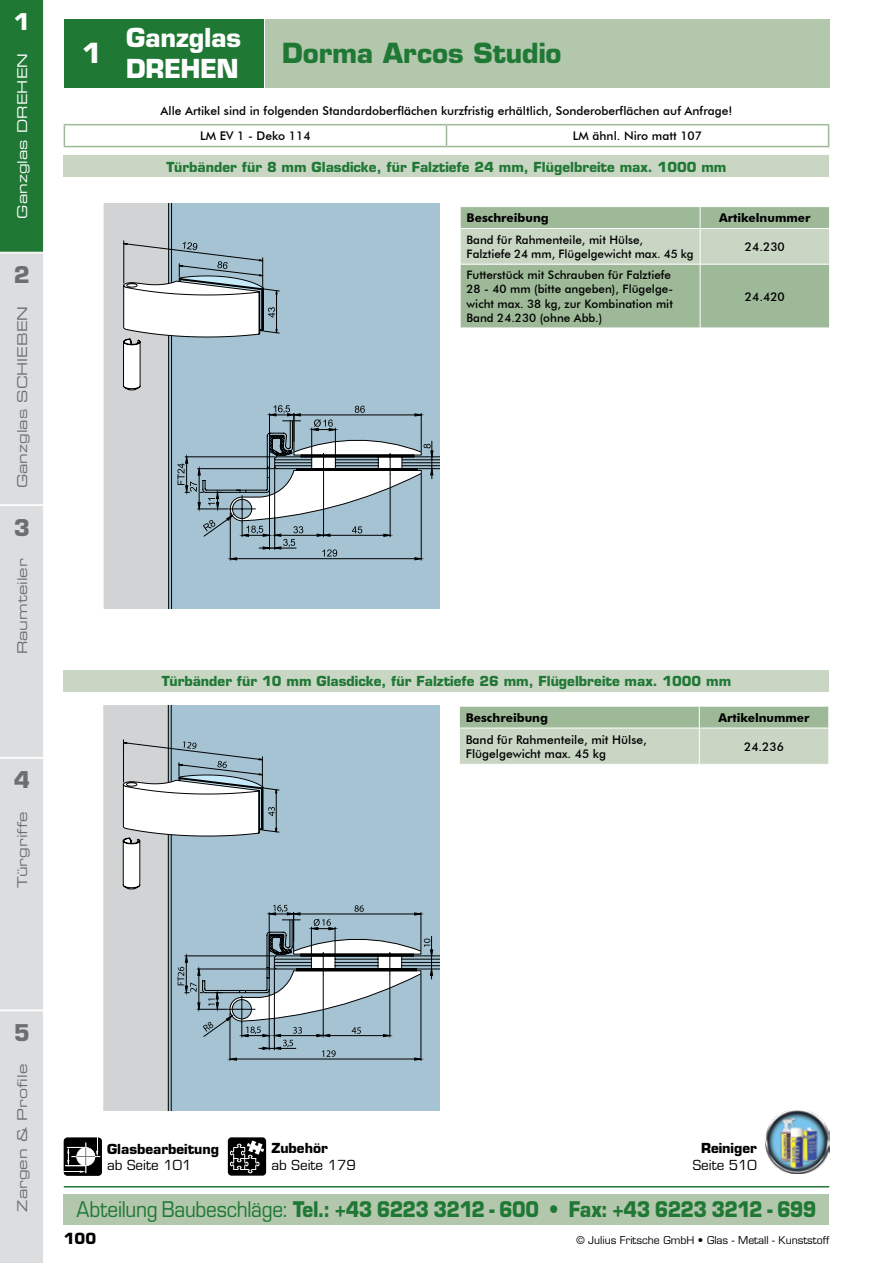
<style>
.page{position:relative;width:893px;height:1263px;background:#fff}
.page>*{position:absolute;margin:0;border:0;box-sizing:border-box;transform-origin:0 0}
.t1{font:700 27px "Eurostile LT Std";color:#207835}
.t2{font:700 27px "Eurostile LT Std";color:#fff}
.t3{font:700 25.5px/30.6px "Eurostile LT Std";letter-spacing:-.015em;color:#fff}
.t4{font:700 22.5px "Eurostile LT Std";color:#6d6e71}
.t5{font:700 22.5px "Eurostile LT Std";color:#fff}
.t6{font:700 21px "Eurostile LT Std";letter-spacing:-.04em;color:#207835;scale:.9 1}
.t7{font:700 15px "Eurostile LT Std";color:#000}
.t8{font:700 13.5px "Eurostile LT Std";color:#207835}
.t9{font:13.5px "Eurostile LT Std Ex 2";color:#6d6e71}
.t10{font:700 13.5px "Eurostile LT Std";color:#000}
.t11{font:13.5px "Eurostile LT Std";color:#000}
.t12{font:13.5px "Eurostile LT Std Ex 2";color:#fff}
.t13{font:500 12px/14.4px "Futura BT";color:#000}
.t14{font:700 12px "Futura BT";color:#000}
.t15{font:500 11.7px/14.1px "Futura BT";color:#000}
.t16{font:10.5px "Eurostile LT Std";color:#000}
.s1{font-weight:400}
</style>
<div class="page">
<div style="left:64px;top:19px;width:200px;height:68px;background:#207835"></div>
<hr style="left:64px;top:1186px;width:765px;height:1px;background:#207835">
<div style="left:64px;top:1194px;width:765px;height:30px;background:#b3c7ad"></div>
<svg style="left:0;top:0;width:44px;height:1263px;background:#b8cabd"></svg>
<div style="left:64px;top:156px;width:765px;height:21px;background:#c9d6c4"></div>
<div style="left:104px;top:706px;width:64px;height:405px;background:#d1d3d4"></div>
<div style="left:169px;top:706px;width:271px;height:405px;background:#a5c3d2"></div>
<hr style="left:168px;top:706px;width:1px;height:405px;background:#000">
<hr style="left:171px;top:706px;width:1px;height:405px;background:#000">
<svg style="left:120px;top:739px;width:160px;height:151px"></svg>
<svg style="left:178px;top:905px;width:262px;height:156px;background:#a0b6c1"></svg>
<div style="left:104px;top:203px;width:64px;height:405px;background:#d1d3d4"></div>
<div style="left:169px;top:203px;width:271px;height:405px;background:#a5c3d2"></div>
<hr style="left:168px;top:203px;width:1px;height:405px;background:#000">
<hr style="left:171px;top:203px;width:1px;height:405px;background:#000">
<svg style="left:120px;top:240px;width:160px;height:151px"></svg>
<svg style="left:177px;top:405px;width:263px;height:156px;background:#9fb5c0"></svg>
<div style="left:64px;top:670px;width:765px;height:21px;background:#c9d6c4"></div>
<svg style="left:460px;top:207px;width:370px;height:121px;background:#acc2a6"></svg>
<hr style="left:460px;top:228px;width:240px;height:1px;background:#fff">
<hr style="left:460px;top:229px;width:1px;height:35px;background:#fff">
<hr style="left:700px;top:228px;width:130px;height:1px;background:#fff">
<hr style="left:700px;top:229px;width:1px;height:35px;background:#fff">
<hr style="left:829px;top:229px;width:1px;height:35px;background:#fff">
<hr style="left:460px;top:264px;width:240px;height:1px;background:#fff">
<hr style="left:460px;top:265px;width:1px;height:63px;background:#fff">
<hr style="left:700px;top:264px;width:130px;height:1px;background:#fff">
<hr style="left:700px;top:265px;width:1px;height:63px;background:#fff">
<hr style="left:829px;top:265px;width:1px;height:63px;background:#fff">
<svg style="left:459px;top:706px;width:370px;height:58px;background:#bbccb6"></svg>
<hr style="left:459px;top:728px;width:240px;height:1px;background:#fff">
<hr style="left:459px;top:728px;width:1px;height:36px;background:#fff">
<hr style="left:699px;top:728px;width:130px;height:1px;background:#fff">
<hr style="left:699px;top:728px;width:1px;height:36px;background:#fff">
<hr style="left:828px;top:728px;width:1px;height:36px;background:#fff">
<div style="left:265px;top:19px;width:564px;height:68px;background:#b3c7ad"></div>
<svg style="left:64px;top:1137px;width:38px;height:38px"></svg>
<div style="left:228px;top:1137px;width:38px;height:38px;background:#000;border-radius:4px"></div>
<svg style="left:230px;top:1140px;width:34px;height:34px"></svg>
<img style="left:765px;top:1110px;width:64px;height:64px">
<hr style="left:64px;top:124px;width:382px;height:1px;background:#9eb998">
<hr style="left:446px;top:124px;width:383px;height:1px;background:#9eb998">
<svg style="left:64px;top:125px;width:765px;height:21px"></svg>
<hr style="left:64px;top:146px;width:382px;height:1px;background:#9eb998">
<hr style="left:446px;top:146px;width:383px;height:1px;background:#9eb998">
<h3 class="t5" style="left:14px;top:7px;width:18px">1</h3>
<p class="t12" style="left:13px;top:219px;width:167px;rotate:-90deg">Ganzglas DREHEN</p>
<h3 class="t4" style="left:14px;top:261px;width:18px">2</h3>
<p class="t9" style="left:13px;top:488px;width:184px;rotate:-90deg">Ganzglas SCHIEBEN</p>
<h3 class="t4" style="left:14px;top:513px;width:18px">3</h3>
<p class="t9" style="left:13px;top:654px;width:97px;rotate:-90deg">Raumteiler</p>
<h3 class="t4" style="left:14px;top:766px;width:18px">4</h3>
<p class="t9" style="left:13px;top:888px;width:78px;rotate:-90deg">Türgriffe</p>
<h1 class="t2" style="left:82px;top:37px;width:21px">1</h1>
<h2 class="t3" style="left:126px;top:23px;width:117px">Ganzglas<br>DREHEN</h2>
<h1 class="t1" style="left:282px;top:37px;width:281px">Dorma Arcos Studio</h1>
<p class="t13" style="left:161px;top:104px;width:573px">Alle Artikel sind in folgenden Standardoberflächen kurzfristig erhältlich, Sonderoberflächen auf Anfrage!</p>
<p class="t13" style="left:200px;top:129px;width:112px">LM EV 1 - Deko 114</p>
<p class="t13" style="left:573px;top:129px;width:131px">LM ähnl. Niro matt 107</p>
<p class="t8" style="left:167px;top:158px;width:561px">Türbänder für 8 mm Glasdicke, für Falztiefe 24 mm, Flügelbreite max. 1000 mm</p>
<p class="t14" style="left:466px;top:211px;width:84px">Beschreibung</p>
<p class="t14" style="left:719px;top:211px;width:93px">Artikelnummer</p>
<p class="t15" style="left:466px;top:232px;width:229px">Band für Rahmenteile, mit Hülse,<br>Falztiefe 24 mm, Flügelgewicht max. 45 kg</p>
<p class="t13" style="left:745px;top:239px;width:41px">24.230</p>
<p class="t15" style="left:466px;top:268px;width:208px">Futterstück mit Schrauben für Falztiefe 28 - 40 mm (bitte angeben), Flügelge&shy;wicht max. 38 kg, zur Kombination mit Band 24.230 (ohne Abb.)</p>
<p class="t13" style="left:745px;top:289px;width:41px">24.420</p>
<p class="t8" style="left:162px;top:672px;width:571px">Türbänder für 10 mm Glasdicke, für Falztiefe 26 mm, Flügelbreite max. 1000 mm</p>
<p class="t14" style="left:466px;top:710px;width:84px">Beschreibung</p>
<p class="t14" style="left:718px;top:710px;width:93px">Artikelnummer</p>
<p class="t13" style="left:466px;top:732px;width:183px">Band für Rahmenteile, mit Hülse,<br>Flügelgewicht max. 45 kg</p>
<p class="t13" style="left:744px;top:739px;width:41px">24.236</p>
<h3 class="t4" style="left:14px;top:1018px;width:18px">5</h3>
<p class="t9" style="left:13px;top:1211px;width:149px;rotate:-90deg">Zargen &amp; Profile</p>
<p class="t10" style="left:107px;top:1140px;width:114px">Glasbearbeitung</p>
<p class="t11" style="left:107px;top:1157px;width:86px">ab Seite 101</p>
<p class="t10" style="left:271px;top:1140px;width:58px">Zubehör</p>
<p class="t11" style="left:271px;top:1156px;width:86px">ab Seite 179</p>
<p class="t10" style="left:701px;top:1140px;width:57px">Reiniger</p>
<p class="t11" style="left:693px;top:1156px;width:66px">Seite 510</p>
<h3 class="t6" style="left:77px;top:1196px;width:824px"><span class="s1">Abteilung Baubeschläge:</span> Tel.: +43 6223 3212 - 600 • Fax: +43 6223 3212 - 699</h3>
<p class="t7" style="left:64px;top:1229px;width:34px">100</p>
<p class="t16" style="left:576px;top:1234px;width:254px">© Julius Fritsche GmbH • Glas - Metall - Kunststoff</p>
</div>
